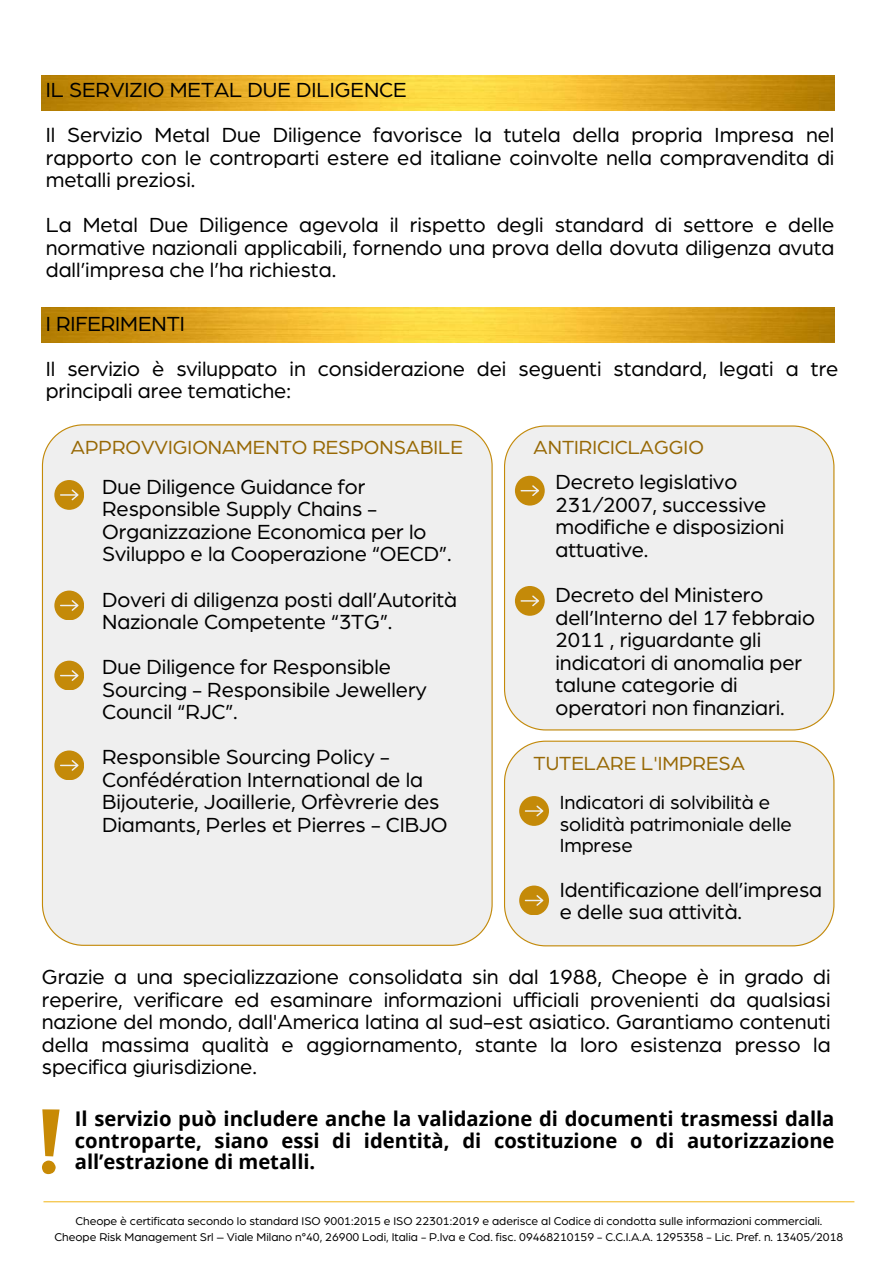
<style>
.page{position:relative;width:893px;height:1264px;background:#fff}
.page>*{position:absolute;margin:0;border:0;box-sizing:border-box;transform-origin:0 0}
.t1{font:21.75px/22.5px "Arboria";color:#000}
.t2{font:700 20.25px/21.3px "Open Sans";color:#000;text-align:justify}
.t3{font:20.25px "Arboria";color:#976804}
.t4{font:20.25px/21.3px "Arboria";color:#000}
.t5{font:12px/16px "Arboria";color:#000;text-align:center}
</style>
<div class="page">
<img style="left:42px;top:307px;width:792px;height:35px">
<img style="left:42px;top:75px;width:792px;height:35px">
<hr style="left:43px;top:1201px;width:811px;height:1px;background:#f3bd2e">
<div style="left:42px;top:424px;width:450px;height:521px;background:#efefef"></div>
<div style="left:504px;top:740px;width:330px;height:206px;background:#efefef"></div>
<div style="left:504px;top:425px;width:330px;height:305px;background:#efefef"></div>
<svg style="left:54px;top:480px;width:30px;height:29px"></svg>
<svg style="left:54px;top:590px;width:30px;height:30px"></svg>
<svg style="left:54px;top:660px;width:30px;height:30px"></svg>
<svg style="left:54px;top:750px;width:30px;height:29px"></svg>
<svg style="left:515px;top:476px;width:29px;height:29px"></svg>
<svg style="left:515px;top:586px;width:29px;height:29px"></svg>
<svg style="left:519px;top:796px;width:29px;height:29px"></svg>
<svg style="left:519px;top:885px;width:29px;height:29px"></svg>
<svg style="left:42px;top:1109px;width:18px;height:65px"></svg>
<p class="t1" style="left:46px;top:68px;width:790px;line-height:45px">IL SERVIZIO METAL DUE DILIGENCE<br>Il Servizio Metal Due Diligence favorisce la tutela della propria Impresa nel</p>
<p class="t1" style="left:46px;top:147px;width:790px">rapporto con le controparti estere ed italiane coinvolte nella compravendita di metalli preziosi.</p>
<p class="t1" style="left:46px;top:214px;width:790px;text-align:justify">La Metal Due Diligence agevola il rispetto degli standard di settore e delle normative nazionali applicabili, fornendo una prova della dovuta diligenza avuta dall’impresa che l’ha richiesta.</p>
<p class="t1" style="left:46px;top:301px;width:794px;line-height:45px">I RIFERIMENTI<br>Il servizio è sviluppato in considerazione dei seguenti standard, legati a tre</p>
<p class="t1" style="left:46px;top:380px;width:247px">principali aree tematiche:</p>
<p class="t3" style="left:71px;top:438px;width:393px">APPROVVIGIONAMENTO RESPONSABILE</p>
<p class="t3" style="left:533px;top:438px;width:172px">ANTIRICICLAGGIO</p>
<p class="t1" style="left:102px;top:476px;width:351px">Due Diligence Guidance for<br>Responsible Supply Chains -<br>Organizzazione Economica per lo<br>Sviluppo e la Cooperazione “OECD”.</p>
<p class="t1" style="left:102px;top:588px;width:356px">Doveri di diligenza posti dall’Autorità<br>Nazionale Competente “3TG”.</p>
<p class="t1" style="left:102px;top:656px;width:326px">Due Diligence for Responsible<br>Sourcing - Responsibile Jewellery<br>Council “RJC”.</p>
<p class="t1" style="left:102px;top:746px;width:347px">Responsible Sourcing Policy - Confédération International de la Bijouterie, Joaillerie, Orfèvrerie des Diamants, Perles et Pierres - CIBJO</p>
<p class="t1" style="left:555px;top:471px;width:230px">Decreto legislativo<br>231/2007, successive modifiche e disposizioni attuative.</p>
<p class="t1" style="left:555px;top:584px;width:261px">Decreto del Ministero dell’Interno del 17 febbraio<br>2011 , riguardante gli indicatori di anomalia per talune categorie di operatori non finanziari.</p>
<p class="t3" style="left:533px;top:754px;width:213px">TUTELARE L'IMPRESA</p>
<p class="t4" style="left:559px;top:792px;width:233px">Indicatori di solvibilità e solidità patrimoniale delle<br>Imprese</p>
<p class="t1" style="left:559px;top:879px;width:264px">Identificazione dell’impresa e delle sua attività.</p>
<p class="t1" style="left:42px;top:966px;width:790px;text-align:justify">Grazie a una specializzazione consolidata sin dal 1988, Cheope è in grado di reperire, verificare ed esaminare informazioni ufficiali provenienti da qualsiasi nazione del mondo, dall'America latina al sud-est asiatico. Garantiamo contenuti della massima qualità e aggiornamento, stante la loro esistenza presso la specifica giurisdizione.</p>
<p class="t2" style="left:75px;top:1107px;width:761px">Il servizio può includere anche la validazione di documenti trasmessi dalla controparte, siano essi di identità, di costituzione o di autorizzazione all’estrazione di metalli.</p>
<p class="t5" style="left:54px;top:1213px;width:790px">Cheope è certificata secondo lo standard ISO 9001:2015 e ISO 22301:2019 e aderisce al Codice di condotta sulle informazioni commerciali.<br>Cheope Risk Management Srl – Viale Milano n°40, 26900 Lodi, Italia - P.Iva e Cod. fisc. 09468210159 - C.C.I.A.A. 1295358 - Lic. Pref. n. 13405/2018</p>
</div>
